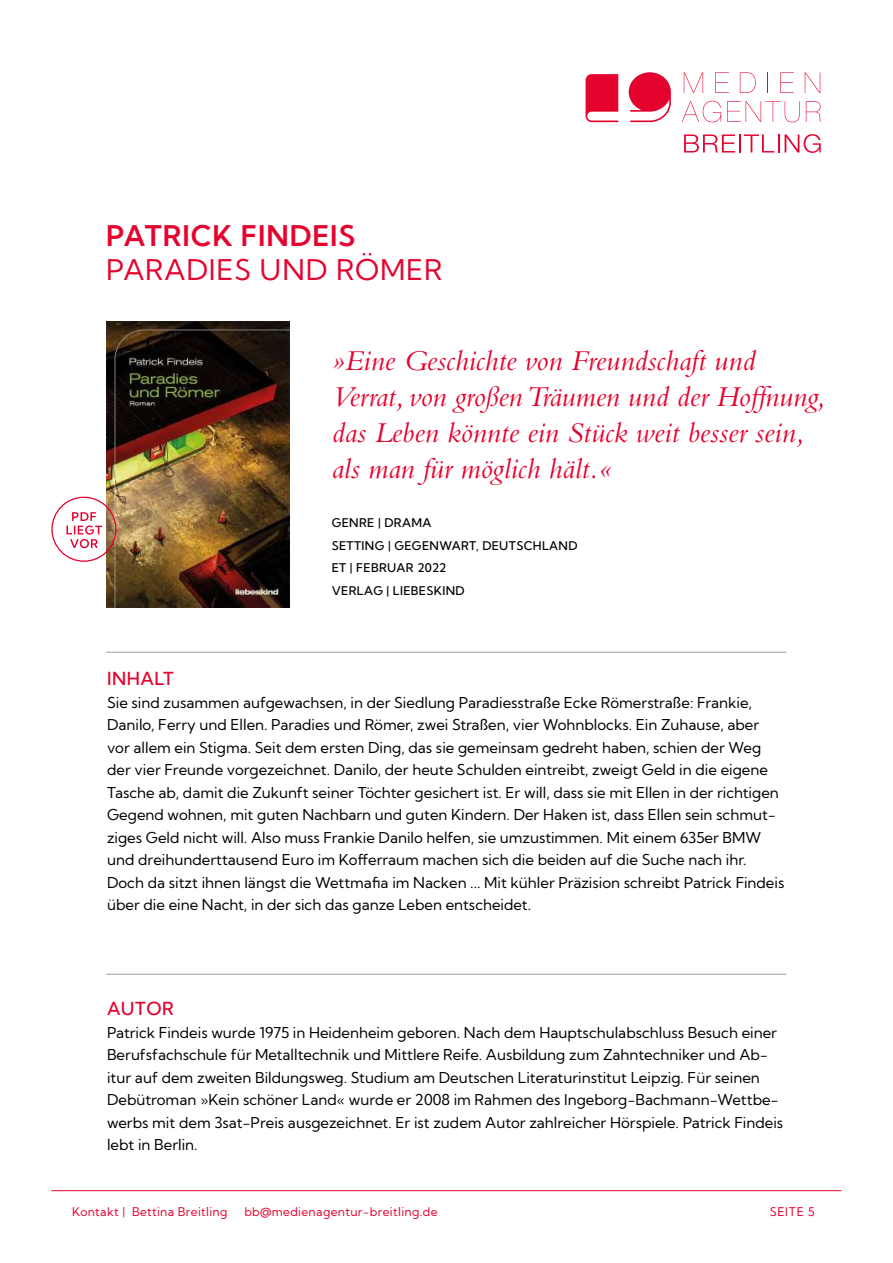
<style>
.page{position:relative;width:893px;height:1263px;background:#fff}
.page>*{position:absolute;margin:0;border:0;box-sizing:border-box;transform-origin:0 0}
.t1{font:italic 30px/36px "Bembo Std";color:#e4032f}
.t2{font:28.5px "Kumbh Sans";letter-spacing:.03em;color:#e4032f}
.t3{font:600 28.5px "Kumbh Sans";letter-spacing:.03em;color:#e4032f}
.t4{font:500 18px "Kumbh Sans";letter-spacing:.03em;color:#e4032f}
.t5{font:15px/22.5px "Kumbh Sans";color:#000}
.t6{font:500 12px/22.5px "Kumbh Sans";letter-spacing:.03em;color:#000}
.t7{font:12px "Kumbh Sans";letter-spacing:.03em;color:#e4032f}
</style>
<div class="page">
<hr style="left:51px;top:1190px;width:791px;height:1px;background:#e4032f">
<hr style="left:106px;top:652px;width:680px;height:1px;background:#9d9d9c">
<hr style="left:106px;top:974px;width:680px;height:1px;background:#9d9d9c">
<svg style="left:586px;top:74px;width:32px;height:48px"></svg>
<svg style="left:629px;top:72px;width:42px;height:50px"></svg>
<svg style="left:684px;top:72px;width:19px;height:21px"></svg>
<svg style="left:715px;top:72px;width:14px;height:21px"></svg>
<svg style="left:740px;top:72px;width:16px;height:21px"></svg>
<svg style="left:767px;top:72px;width:1px;height:21px"></svg>
<svg style="left:780px;top:72px;width:14px;height:21px"></svg>
<svg style="left:805px;top:72px;width:15px;height:21px"></svg>
<svg style="left:682px;top:101px;width:39px;height:21px"></svg>
<svg style="left:727px;top:101px;width:73px;height:21px"></svg>
<svg style="left:806px;top:101px;width:15px;height:21px"></svg>
<svg style="left:684px;top:134px;width:95px;height:18px"></svg>
<svg style="left:785px;top:134px;width:36px;height:19px"></svg>
<img style="left:106px;top:321px;width:183px;height:286px">
<div style="left:51px;top:497px;width:66px;height:65px;border:1px solid #e4032f;border-radius:50%"></div>
<svg style="left:66px;top:512px;width:36px;height:36px"></svg>
<h2 class="t3" style="left:106px;top:218px;width:251px">PATRICK FINDEIS</h2>
<h2 class="t2" style="left:106px;top:252px;width:338px">PARADIES UND RÖMER</h2>
<h1 class="t1" style="left:332px;top:342px;width:495px">»Eine Geschichte von Freundschaft und Verrat, von großen Träumen und der Hoffnung, das Leben könnte ein Stück weit besser sein, als man für möglich hält.«</h1>
<p class="t6" style="left:332px;top:511px;width:247px">GENRE | DRAMA<br>SETTING | GEGENWART, DEUTSCHLAND<br>ET | FEBRUAR 2022<br>VERLAG | LIEBESKIND</p>
<p class="t4" style="left:107px;top:668px;width:68px">INHALT</p>
<p class="t5" style="left:107px;top:691px;width:679px">Sie sind zusammen aufgewachsen, in der Siedlung Paradiesstraße Ecke Römerstraße: Frankie, Danilo, Ferry und Ellen. Paradies und Römer, zwei Straßen, vier Wohnblocks. Ein Zuhause, aber vor allem ein Stigma. Seit dem ersten Ding, das sie gemeinsam gedreht haben, schien der Weg der vier Freunde vorgezeichnet. Danilo, der heute Schulden eintreibt, zweigt Geld in die eigene Tasche ab, damit die Zukunft seiner Töchter gesichert ist. Er will, dass sie mit Ellen in der richtigen Gegend wohnen, mit guten Nachbarn und guten Kindern. Der Haken ist, dass Ellen sein schmut&shy;ziges Geld nicht will. Also muss Frankie Danilo helfen, sie umzustimmen. Mit einem 635er BMW und dreihunderttausend Euro im Kofferraum machen sich die beiden auf die Suche nach ihr.<br>Doch da sitzt ihnen längst die Wettmafia im Nacken ... Mit kühler Präzision schreibt Patrick Findeis über die eine Nacht, in der sich das ganze Leben entscheidet.</p>
<p class="t4" style="left:107px;top:997px;width:68px">AUTOR</p>
<p class="t5" style="left:107px;top:1021px;width:678px">Patrick Findeis wurde 1975 in Heidenheim geboren. Nach dem Hauptschulabschluss Besuch einer Berufsfachschule für Metalltechnik und Mittlere Reife. Ausbildung zum Zahntechniker und Ab&shy;itur auf dem zweiten Bildungsweg. Studium am Deutschen Literaturinstitut Leipzig. Für seinen Debütroman »Kein schöner Land« wurde er 2008 im Rahmen des Ingeborg-Bachmann-Wettbe&shy;werbs mit dem 3sat-Preis ausgezeichnet. Er ist zudem Autor zahlreicher Hörspiele. Patrick Findeis lebt in Berlin.</p>
<p class="t7" style="left:72px;top:1204px;width:157px">Kontakt | Bettina Breitling</p>
<p class="t7" style="left:244px;top:1204px;width:195px">bb@medienagentur-breitling.de</p>
<p class="t7" style="left:770px;top:1204px;width:47px">SEITE 5</p>
</div>
